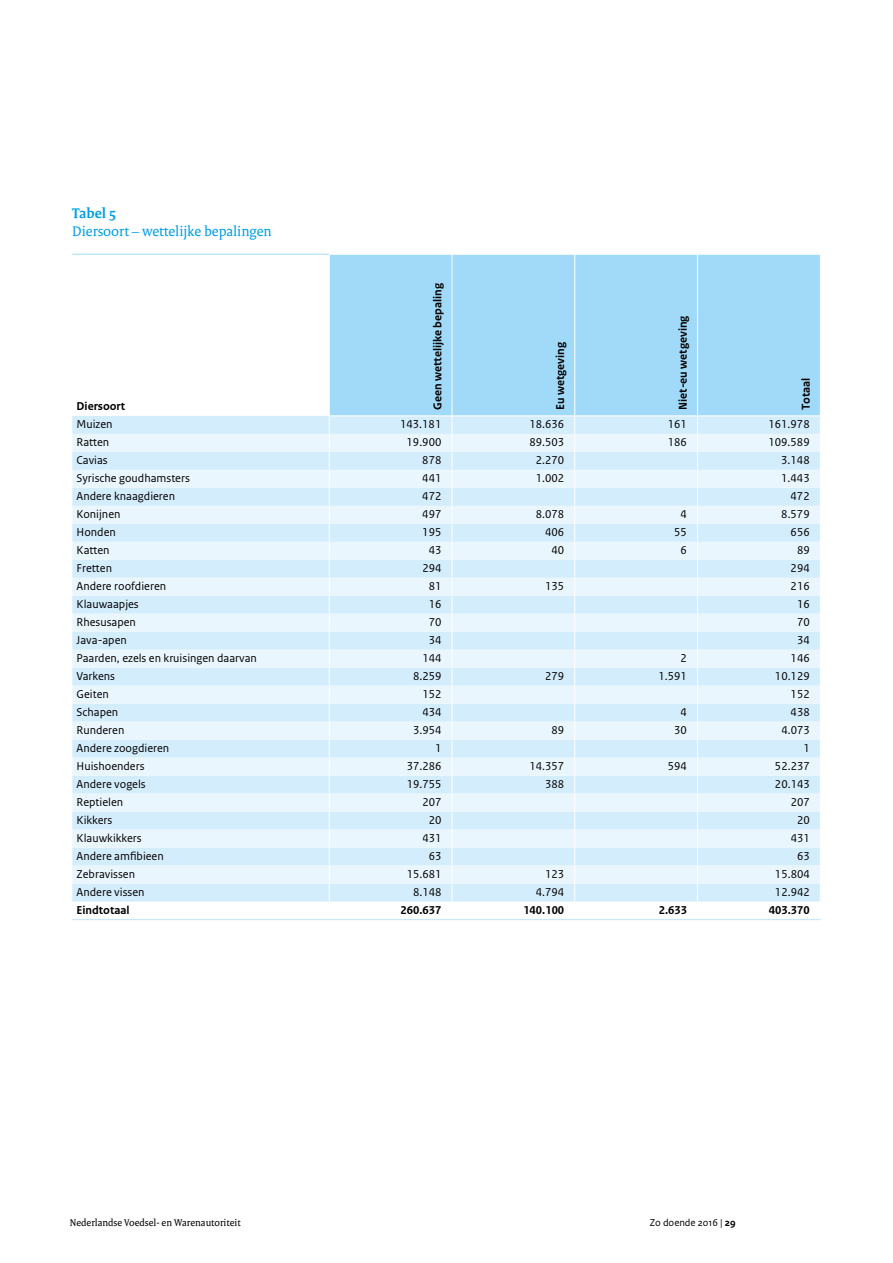
<style>
.page{position:relative;width:893px;height:1263px;background:#fff}
.page>*{position:absolute;margin:0;border:0;box-sizing:border-box;transform-origin:0 0}
._05_RO_Alineakop{font:15px "Rijksoverheid Serif";color:#009fe3}
._05_RO_Alineakop-2{font:700 15px "Rijksoverheid Serif";color:#009fe3}
._22_RO_Tabel_plat{font:12px "Rijksoverheid Sans Text Regular 2";color:#000}
._23_RO_Tabel_kop{font:700 12px "Rijksoverheid Sans Text";color:#000}
.t1{font:10.5px "Rijksoverheid Serif Regular 3";color:#000}
.t2{font:10.5px "Rijksoverheid Sans Text Regular 2";color:#000}
.s1{font-family:"Rijksoverheid Sans Text";font-weight:700}
</style>
<div class="page">
<div style="left:330px;top:255px;width:490px;height:160px;background:#a1daf8"></div>
<div style="left:72px;top:416px;width:748px;height:485px;background:#d4edfc"></div>
<svg style="left:72px;top:434px;width:748px;height:449px;background:#dff1fd"></svg>
<hr style="left:452px;top:255px;width:1px;height:160px;background:#fff">
<hr style="left:574px;top:255px;width:1px;height:160px;background:#fff">
<hr style="left:697px;top:255px;width:1px;height:160px;background:#fff">
<svg style="left:329px;top:416px;width:1px;height:486px"></svg>
<svg style="left:452px;top:416px;width:1px;height:486px"></svg>
<svg style="left:574px;top:416px;width:1px;height:486px"></svg>
<svg style="left:697px;top:416px;width:1px;height:485px"></svg>
<hr style="left:72px;top:254px;width:257px;height:1px;background:#a1daf8">
<hr style="left:72px;top:919px;width:257px;height:1px;background:#bce4fa">
<hr style="left:329px;top:919px;width:123px;height:1px;background:#bce4fa">
<hr style="left:452px;top:919px;width:123px;height:1px;background:#bce4fa">
<hr style="left:575px;top:919px;width:122px;height:1px;background:#bce4fa">
<hr style="left:697px;top:919px;width:124px;height:1px;background:#bce4fa">
<p class="_05_RO_Alineakop-2" style="left:72px;top:204px;width:45px">Tabel 5</p>
<p class="_05_RO_Alineakop" style="left:72px;top:222px;width:201px">Diersoort – wettelijke bepalingen</p>
<p class="_23_RO_Tabel_kop" style="left:77px;top:399px;width:50px">Diersoort</p>
<p class="_23_RO_Tabel_kop" style="left:431px;top:410px;width:128px;rotate:-90deg">Geen wettelijke bepaling</p>
<p class="_23_RO_Tabel_kop" style="left:553px;top:410px;width:69px;rotate:-90deg">Eu wetgeving</p>
<p class="_23_RO_Tabel_kop" style="left:676px;top:410px;width:96px;rotate:-90deg">Niet-eu wetgeving</p>
<p class="_23_RO_Tabel_kop" style="left:799px;top:410px;width:33px;rotate:-90deg">Totaal</p>
<p class="_22_RO_Tabel_plat" style="left:77px;top:417px;width:38px">Muizen</p>
<p class="_22_RO_Tabel_plat" style="left:400px;top:417px;width:43px">143.181</p>
<p class="_22_RO_Tabel_plat" style="left:529px;top:417px;width:36px">18.636</p>
<p class="_22_RO_Tabel_plat" style="left:668px;top:417px;width:21px">161</p>
<p class="_22_RO_Tabel_plat" style="left:768px;top:417px;width:43px">161.978</p>
<p class="_22_RO_Tabel_plat" style="left:77px;top:435px;width:34px">Ratten</p>
<p class="_22_RO_Tabel_plat" style="left:407px;top:435px;width:36px">19.900</p>
<p class="_22_RO_Tabel_plat" style="left:529px;top:435px;width:36px">89.503</p>
<p class="_22_RO_Tabel_plat" style="left:668px;top:435px;width:21px">186</p>
<p class="_22_RO_Tabel_plat" style="left:768px;top:435px;width:43px">109.589</p>
<p class="_22_RO_Tabel_plat" style="left:77px;top:453px;width:33px">Cavias</p>
<p class="_22_RO_Tabel_plat" style="left:422px;top:453px;width:21px">878</p>
<p class="_22_RO_Tabel_plat" style="left:536px;top:453px;width:30px">2.270</p>
<p class="_22_RO_Tabel_plat" style="left:781px;top:453px;width:30px">3.148</p>
<p class="_22_RO_Tabel_plat" style="left:77px;top:471px;width:115px">Syrische goudhamsters</p>
<p class="_22_RO_Tabel_plat" style="left:422px;top:471px;width:21px">441</p>
<p class="_22_RO_Tabel_plat" style="left:536px;top:471px;width:30px">1.002</p>
<p class="_22_RO_Tabel_plat" style="left:781px;top:471px;width:30px">1.443</p>
<p class="_22_RO_Tabel_plat" style="left:77px;top:489px;width:100px">Andere knaagdieren</p>
<p class="_22_RO_Tabel_plat" style="left:422px;top:489px;width:21px">472</p>
<p class="_22_RO_Tabel_plat" style="left:791px;top:489px;width:21px">472</p>
<p class="_22_RO_Tabel_plat" style="left:77px;top:507px;width:45px">Konijnen</p>
<p class="_22_RO_Tabel_plat" style="left:422px;top:507px;width:21px">497</p>
<p class="_22_RO_Tabel_plat" style="left:536px;top:507px;width:30px">8.078</p>
<p class="_22_RO_Tabel_plat" style="left:681px;top:507px;width:8px">4</p>
<p class="_22_RO_Tabel_plat" style="left:781px;top:507px;width:30px">8.579</p>
<p class="_22_RO_Tabel_plat" style="left:77px;top:525px;width:41px">Honden</p>
<p class="_22_RO_Tabel_plat" style="left:422px;top:525px;width:21px">195</p>
<p class="_22_RO_Tabel_plat" style="left:545px;top:525px;width:21px">406</p>
<p class="_22_RO_Tabel_plat" style="left:674px;top:525px;width:14px">55</p>
<p class="_22_RO_Tabel_plat" style="left:791px;top:525px;width:21px">656</p>
<p class="_22_RO_Tabel_plat" style="left:77px;top:543px;width:35px">Katten</p>
<p class="_22_RO_Tabel_plat" style="left:429px;top:543px;width:14px">43</p>
<p class="_22_RO_Tabel_plat" style="left:551px;top:543px;width:14px">40</p>
<p class="_22_RO_Tabel_plat" style="left:681px;top:543px;width:8px">6</p>
<p class="_22_RO_Tabel_plat" style="left:797px;top:543px;width:14px">89</p>
<p class="_22_RO_Tabel_plat" style="left:77px;top:561px;width:37px">Fretten</p>
<p class="_22_RO_Tabel_plat" style="left:422px;top:561px;width:21px">294</p>
<p class="_22_RO_Tabel_plat" style="left:791px;top:561px;width:21px">294</p>
<p class="_22_RO_Tabel_plat" style="left:77px;top:579px;width:91px">Andere roofdieren</p>
<p class="_22_RO_Tabel_plat" style="left:429px;top:579px;width:14px">81</p>
<p class="_22_RO_Tabel_plat" style="left:545px;top:579px;width:21px">135</p>
<p class="_22_RO_Tabel_plat" style="left:791px;top:579px;width:21px">216</p>
<p class="_22_RO_Tabel_plat" style="left:77px;top:597px;width:64px">Klauwaapjes</p>
<p class="_22_RO_Tabel_plat" style="left:429px;top:597px;width:14px">16</p>
<p class="_22_RO_Tabel_plat" style="left:797px;top:597px;width:14px">16</p>
<p class="_22_RO_Tabel_plat" style="left:77px;top:615px;width:61px">Rhesusapen</p>
<p class="_22_RO_Tabel_plat" style="left:429px;top:615px;width:14px">70</p>
<p class="_22_RO_Tabel_plat" style="left:797px;top:615px;width:14px">70</p>
<p class="_22_RO_Tabel_plat" style="left:77px;top:633px;width:52px">Java-apen</p>
<p class="_22_RO_Tabel_plat" style="left:429px;top:633px;width:14px">34</p>
<p class="_22_RO_Tabel_plat" style="left:797px;top:633px;width:14px">34</p>
<p class="_22_RO_Tabel_plat" style="left:77px;top:651px;width:182px">Paarden, ezels en kruisingen daarvan</p>
<p class="_22_RO_Tabel_plat" style="left:422px;top:651px;width:21px">144</p>
<p class="_22_RO_Tabel_plat" style="left:681px;top:651px;width:8px">2</p>
<p class="_22_RO_Tabel_plat" style="left:791px;top:651px;width:21px">146</p>
<p class="_22_RO_Tabel_plat" style="left:77px;top:669px;width:40px">Varkens</p>
<p class="_22_RO_Tabel_plat" style="left:413px;top:669px;width:30px">8.259</p>
<p class="_22_RO_Tabel_plat" style="left:545px;top:669px;width:21px">279</p>
<p class="_22_RO_Tabel_plat" style="left:658px;top:669px;width:30px">1.591</p>
<p class="_22_RO_Tabel_plat" style="left:775px;top:669px;width:36px">10.129</p>
<p class="_22_RO_Tabel_plat" style="left:77px;top:687px;width:34px">Geiten</p>
<p class="_22_RO_Tabel_plat" style="left:422px;top:687px;width:21px">152</p>
<p class="_22_RO_Tabel_plat" style="left:791px;top:687px;width:21px">152</p>
<p class="_22_RO_Tabel_plat" style="left:77px;top:705px;width:43px">Schapen</p>
<p class="_22_RO_Tabel_plat" style="left:422px;top:705px;width:21px">434</p>
<p class="_22_RO_Tabel_plat" style="left:681px;top:705px;width:8px">4</p>
<p class="_22_RO_Tabel_plat" style="left:791px;top:705px;width:21px">438</p>
<p class="_22_RO_Tabel_plat" style="left:77px;top:723px;width:49px">Runderen</p>
<p class="_22_RO_Tabel_plat" style="left:413px;top:723px;width:30px">3.954</p>
<p class="_22_RO_Tabel_plat" style="left:551px;top:723px;width:14px">89</p>
<p class="_22_RO_Tabel_plat" style="left:674px;top:723px;width:14px">30</p>
<p class="_22_RO_Tabel_plat" style="left:781px;top:723px;width:30px">4.073</p>
<p class="_22_RO_Tabel_plat" style="left:77px;top:741px;width:94px">Andere zoogdieren</p>
<p class="_22_RO_Tabel_plat" style="left:435px;top:741px;width:8px">1</p>
<p class="_22_RO_Tabel_plat" style="left:803px;top:741px;width:8px">1</p>
<p class="_22_RO_Tabel_plat" style="left:77px;top:759px;width:69px">Huishoenders</p>
<p class="_22_RO_Tabel_plat" style="left:407px;top:759px;width:36px">37.286</p>
<p class="_22_RO_Tabel_plat" style="left:529px;top:759px;width:36px">14.357</p>
<p class="_22_RO_Tabel_plat" style="left:668px;top:759px;width:21px">594</p>
<p class="_22_RO_Tabel_plat" style="left:775px;top:759px;width:36px">52.237</p>
<p class="_22_RO_Tabel_plat" style="left:77px;top:777px;width:71px">Andere vogels</p>
<p class="_22_RO_Tabel_plat" style="left:407px;top:777px;width:36px">19.755</p>
<p class="_22_RO_Tabel_plat" style="left:545px;top:777px;width:21px">388</p>
<p class="_22_RO_Tabel_plat" style="left:775px;top:777px;width:36px">20.143</p>
<p class="_22_RO_Tabel_plat" style="left:77px;top:795px;width:48px">Reptielen</p>
<p class="_22_RO_Tabel_plat" style="left:422px;top:795px;width:21px">207</p>
<p class="_22_RO_Tabel_plat" style="left:791px;top:795px;width:21px">207</p>
<p class="_22_RO_Tabel_plat" style="left:77px;top:813px;width:37px">Kikkers</p>
<p class="_22_RO_Tabel_plat" style="left:429px;top:813px;width:14px">20</p>
<p class="_22_RO_Tabel_plat" style="left:797px;top:813px;width:14px">20</p>
<p class="_22_RO_Tabel_plat" style="left:77px;top:831px;width:67px">Klauwkikkers</p>
<p class="_22_RO_Tabel_plat" style="left:422px;top:831px;width:21px">431</p>
<p class="_22_RO_Tabel_plat" style="left:791px;top:831px;width:21px">431</p>
<p class="_22_RO_Tabel_plat" style="left:77px;top:849px;width:89px">Andere amfibieen</p>
<p class="_22_RO_Tabel_plat" style="left:429px;top:849px;width:14px">63</p>
<p class="_22_RO_Tabel_plat" style="left:797px;top:849px;width:14px">63</p>
<p class="_22_RO_Tabel_plat" style="left:77px;top:867px;width:60px">Zebravissen</p>
<p class="_22_RO_Tabel_plat" style="left:407px;top:867px;width:36px">15.681</p>
<p class="_22_RO_Tabel_plat" style="left:545px;top:867px;width:21px">123</p>
<p class="_22_RO_Tabel_plat" style="left:775px;top:867px;width:36px">15.804</p>
<p class="_22_RO_Tabel_plat" style="left:77px;top:885px;width:69px">Andere vissen</p>
<p class="_22_RO_Tabel_plat" style="left:413px;top:885px;width:30px">8.148</p>
<p class="_22_RO_Tabel_plat" style="left:536px;top:885px;width:30px">4.794</p>
<p class="_22_RO_Tabel_plat" style="left:775px;top:885px;width:36px">12.942</p>
<p class="_23_RO_Tabel_kop" style="left:77px;top:903px;width:54px">Eindtotaal</p>
<p class="_23_RO_Tabel_kop" style="left:401px;top:903px;width:42px">260.637</p>
<p class="_23_RO_Tabel_kop" style="left:523px;top:903px;width:42px">140.100</p>
<p class="_23_RO_Tabel_kop" style="left:659px;top:903px;width:30px">2.633</p>
<p class="_23_RO_Tabel_kop" style="left:769px;top:903px;width:42px">403.370</p>
<p class="t1" style="left:70px;top:1216px;width:172px">Nederlandse Voedsel- en Warenautoriteit</p>
<p class="t2" style="left:650px;top:1216px;width:87px">Zo doende 2016 | <span class="s1">29</span></p>
</div>
